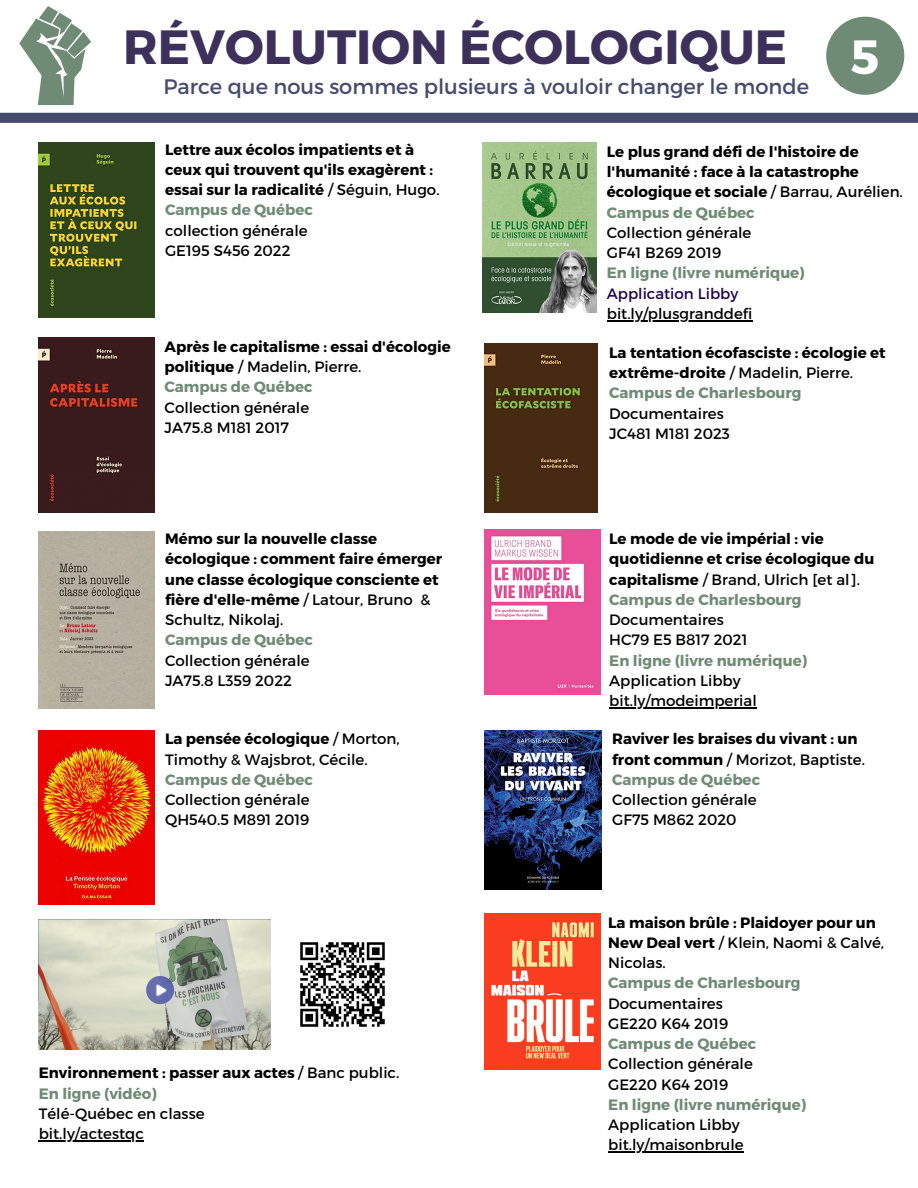
<style>
.page{position:relative;width:918px;height:1188px;background:#fff}
.page>*{position:absolute;margin:0;border:0;box-sizing:border-box;transform-origin:0 0}
.t1{font:700 48px "Montserrat";color:#3d315b}
.t2{font:700 48px "Montserrat";color:#fff}
.t3{font:21px "Montserrat";color:#444b6e}
.t4{font:700 15px/20.2px "Montserrat";color:#000}
.t5{font:15px/20.2px "Montserrat";color:#000}
.t6{font:700 15px "Montserrat";color:#708b75}
.t7{font:15px "Montserrat";color:#230054}
.s1{font-weight:400}
.s2{font-weight:700}
</style>
<div class="page">
<div style="left:826px;top:17px;width:78px;height:78px;background:#708b75;border-radius:50%"></div>
<div style="left:0;top:113px;width:918px;height:10px;background:#444b6e"></div>
<svg style="left:19px;top:6px;width:72px;height:99px"></svg>
<img style="left:38px;top:143px;width:116px;height:174px">
<img style="left:38px;top:338px;width:116px;height:174px">
<img style="left:38px;top:531px;width:116px;height:177px">
<img style="left:39px;top:730px;width:116px;height:175px">
<img style="left:482px;top:143px;width:115px;height:170px">
<img style="left:485px;top:344px;width:112px;height:168px">
<img style="left:485px;top:530px;width:116px;height:164px">
<img style="left:485px;top:730px;width:117px;height:160px">
<img style="left:300px;top:942px;width:85px;height:85px">
<img style="left:39px;top:920px;width:232px;height:129px">
<img style="left:485px;top:914px;width:116px;height:155px">
<hr style="left:607px;top:320px;width:145px;height:1px;background:#000">
<hr style="left:609px;top:707px;width:148px;height:1px;background:#000">
<hr style="left:39px;top:1140px;width:105px;height:1px;background:#000">
<hr style="left:608px;top:1152px;width:136px;height:1px;background:#000">
<p class="t1" style="left:123px;top:15px;width:666px">RÉVOLUTION ÉCOLOGIQUE</p>
<p class="t3" style="left:163px;top:73px;width:647px">Parce que nous sommes plusieurs à vouloir changer le monde</p>
<p class="t2" style="left:851px;top:26px;width:30px">5</p>
<p class="t4" style="left:165px;top:138px;width:276px">Lettre aux écolos impatients et à ceux qui trouvent qu'ils exagèrent : essai sur la radicalité <span class="s1">/ Séguin, Hugo.</span></p>
<p class="t6" style="left:165px;top:200px;width:149px">Campus de Québec</p>
<p class="t5" style="left:165px;top:219px;width:144px">collection générale</p>
<p class="t5" style="left:165px;top:240px;width:127px">GE195 S456 2022</p>
<p class="t4" style="left:165px;top:336px;width:288px">Après le capitalisme : essai d'écologie politique <span class="s1">/ Madelin, Pierre.</span></p>
<p class="t6" style="left:165px;top:377px;width:149px">Campus de Québec</p>
<p class="t5" style="left:165px;top:396px;width:146px">Collection générale</p>
<p class="t5" style="left:165px;top:417px;width:126px">JA75.8 M181 2017</p>
<p class="t4" style="left:165px;top:528px;width:279px">Mémo sur la nouvelle classe écologique : comment faire émerger une classe écologique consciente et fière d'elle-même <span class="s1">/ Latour, Bruno &amp;<br>Schultz, Nikolaj.</span></p>
<p class="t6" style="left:165px;top:630px;width:149px">Campus de Québec</p>
<p class="t5" style="left:165px;top:649px;width:146px">Collection générale</p>
<p class="t5" style="left:165px;top:670px;width:128px">JA75.8 L359 2022</p>
<p class="t5" style="left:165px;top:728px;width:236px"><span class="s2">La pensée écologique</span> / Morton,<br>Timothy &amp; Wajsbrot, Cécile.</p>
<p class="t6" style="left:165px;top:770px;width:149px">Campus de Québec</p>
<p class="t5" style="left:165px;top:789px;width:146px">Collection générale</p>
<p class="t5" style="left:165px;top:809px;width:146px">QH540.5 M891 2019</p>
<p class="t4" style="left:39px;top:1062px;width:362px">Environnement : passer aux actes <span class="s1">/ Banc public.</span></p>
<p class="t6" style="left:39px;top:1083px;width:120px">En ligne (vidéo)</p>
<p class="t5" style="left:39px;top:1103px;width:167px">Télé-Québec en classe</p>
<p class="t5" style="left:39px;top:1123px;width:107px">bit.ly/actestqc</p>
<p class="t4" style="left:607px;top:141px;width:298px">Le plus grand défi de l'histoire de l'humanité : face à la catastrophe écologique et sociale <span class="s1">/ Barrau, Aurélien.</span></p>
<p class="t6" style="left:607px;top:203px;width:149px">Campus de Québec</p>
<p class="t5" style="left:607px;top:222px;width:146px">Collection générale</p>
<p class="t5" style="left:607px;top:242px;width:116px">GF41 B269 2019</p>
<p class="t6" style="left:607px;top:263px;width:199px">En ligne (livre numérique)</p>
<p class="t7" style="left:607px;top:284px;width:133px">Application Libby</p>
<p class="t5" style="left:607px;top:303px;width:147px">bit.ly/plusgranddefi</p>
<p class="t4" style="left:609px;top:342px;width:278px">La tentation écofasciste : écologie et extrême-droite <span class="s1">/ Madelin, Pierre.</span></p>
<p class="t6" style="left:609px;top:383px;width:194px">Campus de Charlesbourg</p>
<p class="t5" style="left:609px;top:402px;width:116px">Documentaires</p>
<p class="t5" style="left:609px;top:423px;width:122px">JC481 M181 2023</p>
<p class="t4" style="left:609px;top:528px;width:267px">Le mode de vie impérial : vie quotidienne et crise écologique du capitalisme <span class="s1">/ Brand, Ulrich [et al].</span></p>
<p class="t6" style="left:609px;top:590px;width:194px">Campus de Charlesbourg</p>
<p class="t5" style="left:609px;top:609px;width:116px">Documentaires</p>
<p class="t5" style="left:609px;top:629px;width:140px">HC79 E5 B817 2021</p>
<p class="t6" style="left:609px;top:651px;width:199px">En ligne (livre numérique)</p>
<p class="t5" style="left:609px;top:670px;width:133px">Application Libby</p>
<p class="t5" style="left:609px;top:690px;width:149px">bit.ly/modeimperial</p>
<p class="t4" style="left:612px;top:728px;width:254px">Raviver les braises du vivant : un front commun <span class="s1">/ Morizot, Baptiste.</span></p>
<p class="t6" style="left:612px;top:770px;width:149px">Campus de Québec</p>
<p class="t5" style="left:612px;top:789px;width:146px">Collection générale</p>
<p class="t5" style="left:612px;top:809px;width:126px">GF75 M862 2020</p>
<p class="t4" style="left:608px;top:911px;width:277px">La maison brûle : Plaidoyer pour un<br>New Deal vert <span class="s1">/ Klein, Naomi &amp; Calvé,<br>Nicolas.</span></p>
<p class="t6" style="left:608px;top:973px;width:194px">Campus de Charlesbourg</p>
<p class="t5" style="left:608px;top:992px;width:116px">Documentaires</p>
<p class="t5" style="left:608px;top:1013px;width:121px">GE220 K64 2019</p>
<p class="t6" style="left:608px;top:1034px;width:149px">Campus de Québec</p>
<p class="t5" style="left:608px;top:1053px;width:146px">Collection générale</p>
<p class="t5" style="left:608px;top:1073px;width:121px">GE220 K64 2019</p>
<p class="t6" style="left:608px;top:1095px;width:199px">En ligne (livre numérique)</p>
<p class="t5" style="left:608px;top:1114px;width:133px">Application Libby</p>
<p class="t5" style="left:608px;top:1134px;width:137px">bit.ly/maisonbrule</p>
</div>
